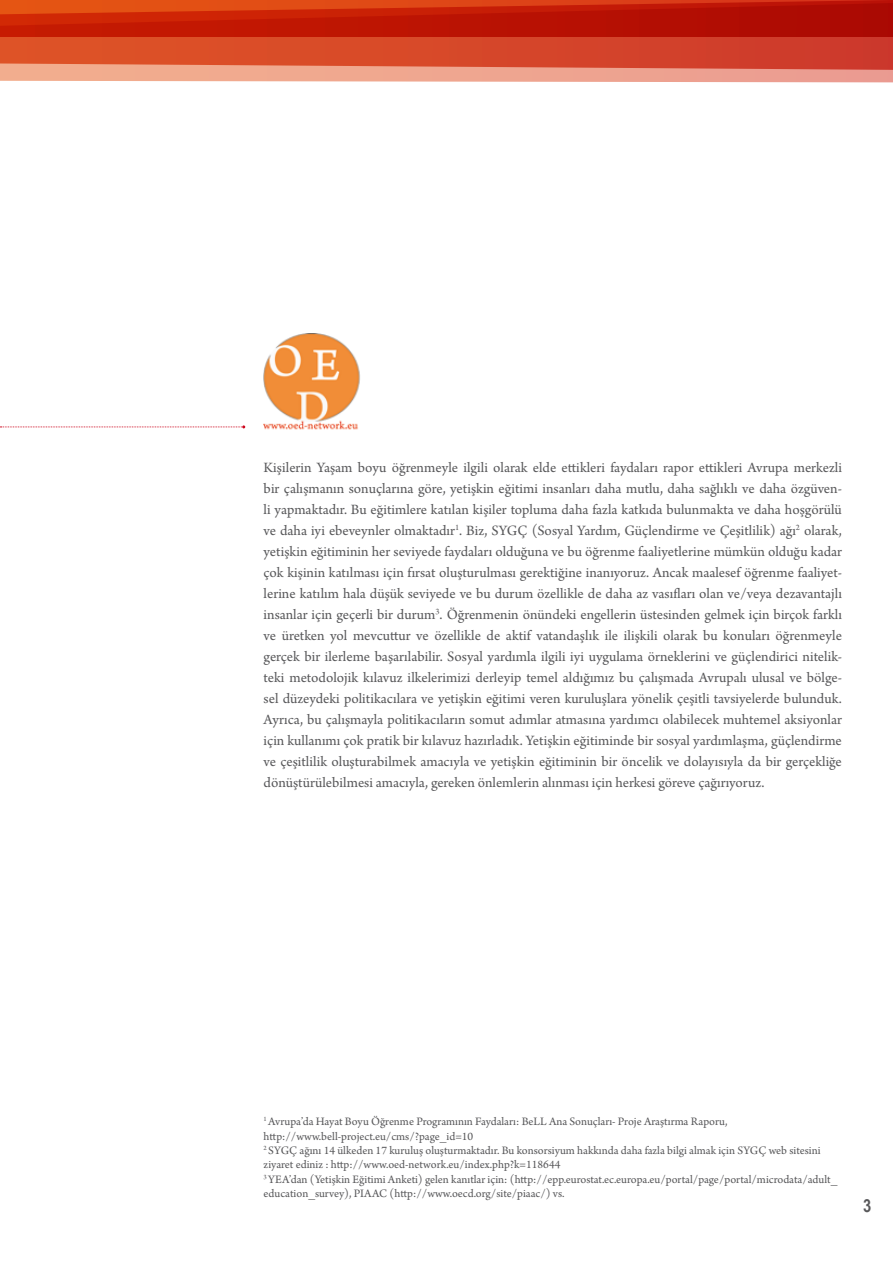
<style>
.page{position:relative;width:893px;height:1263px;background:#fff}
.page>*{position:absolute;margin:0;border:0;box-sizing:border-box;transform-origin:0 0}
.t1{font:700 18px "Arial Narrow";color:#58585a}
.t2{font:15px/21px "Arno Pro";color:#58585a;text-align:justify}
.t3{font:12px/14.4px "Arno Pro";color:#58585a}
</style>
<div class="page">
<svg style="left:0;top:0;width:893px;height:3px;background:#db4114"></svg>
<svg style="left:0;top:3px;width:893px;height:79px;background:#d1472e"></svg>
<img style="left:264px;top:333px;width:96px;height:97px">
<svg style="left:0;top:425px;width:245px;height:3px"></svg>
<p class="t2" style="left:264px;top:457px;width:580px">Kişilerin Yaşam boyu öğrenmeyle ilgili olarak elde ettikleri faydaları rapor ettikleri Avrupa merkezli bir çalışmanın sonuçlarına göre, yetişkin eğitimi insanları daha mutlu, daha sağlıklı ve daha özgüven&shy;li yapmaktadır. Bu eğitimlere katılan kişiler topluma daha fazla katkıda bulunmakta ve daha hoşgörülü ve daha iyi ebeveynler olmaktadır<sup>1</sup>. Biz, SYGÇ (Sosyal Yardım, Güçlendirme ve Çeşitlilik) ağı<sup>2</sup> olarak, yetişkin eğitiminin her seviyede faydaları olduğuna ve bu öğrenme faaliyetlerine mümkün olduğu kadar çok kişinin katılması için fırsat oluşturulması gerektiğine inanıyoruz. Ancak maalesef öğrenme faaliyet&shy;lerine katılım hala düşük seviyede ve bu durum özellikle de daha az vasıfları olan ve/veya dezavantajlı insanlar için geçerli bir durum<sup>3</sup>. Öğrenmenin önündeki engellerin üstesinden gelmek için birçok farklı ve üretken yol mevcuttur ve özellikle de aktif vatandaşlık ile ilişkili olarak bu konuları öğrenmeyle gerçek bir ilerleme başarılabilir. Sosyal yardımla ilgili iyi uygulama örneklerini ve güçlendirici nitelik&shy;teki metodolojik kılavuz ilkelerimizi derleyip temel aldığımız bu çalışmada Avrupalı ulusal ve bölge&shy;sel düzeydeki politikacılara ve yetişkin eğitimi veren kuruluşlara yönelik çeşitli tavsiyelerde bulunduk.<br>Ayrıca, bu çalışmayla politikacıların somut adımlar atmasına yardımcı olabilecek muhtemel aksiyonlar için kullanımı çok pratik bir kılavuz hazırladık. Yetişkin eğitiminde bir sosyal yardımlaşma, güçlendirme ve çeşitlilik oluşturabilmek amacıyla ve yetişkin eğitiminin bir öncelik ve dolayısıyla da bir gerçekliğe dönüştürülebilmesi amacıyla, gereken önlemlerin alınması için herkesi göreve çağırıyoruz.</p>
<p class="t3" style="left:264px;top:1115px;width:575px"><sup>1</sup> Avrupa’da Hayat Boyu Öğrenme Programının Faydaları: BeLL Ana Sonuçları- Proje Araştırma Raporu, http://www.bell-project.eu/cms/?page_id=10<br><sup>2</sup> SYGÇ ağını 14 ülkeden 17 kuruluş oluşturmaktadır. Bu konsorsiyum hakkında daha fazla bilgi almak için SYGÇ web sitesini ziyaret ediniz : http://www.oed-network.eu/index.php?k=118644<br><sup>3</sup> YEA’dan (Yetişkin Eğitimi Anketi) gelen kanıtlar için: (http://epp.eurostat.ec.europa.eu/portal/page/portal/microdata/adult_ education_survey), PIAAC (http://www.oecd.org/site/piaac/) vs.</p>
<p class="t1" style="left:863px;top:1192px;width:10px">3</p>
</div>
